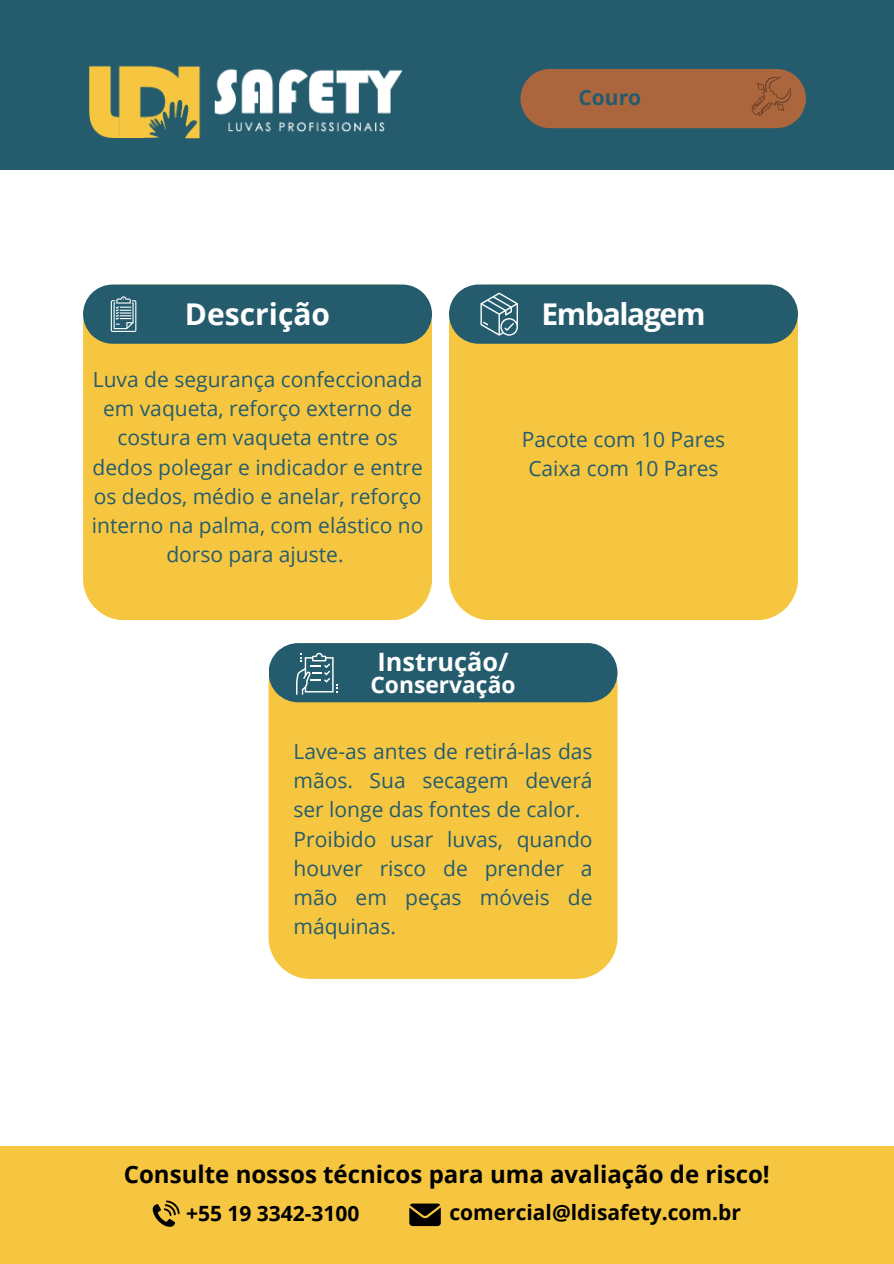
<style>
.page{position:relative;width:894px;height:1264px;background:#fff}
.page>*{position:absolute;margin:0;border:0;box-sizing:border-box;transform-origin:0 0}
.t1{font:700 30px "Open Sans";color:#fff}
.t2{font:700 30px "Open Sans";letter-spacing:-.045em;color:#fff}
.t3{font:700 25.35px "Open Sans";color:#fff}
.t4{font:700 24px "Open Sans";color:#000}
.t5{font:700 22.8px "Open Sans";color:#fff}
.t6{font:21px/29.2px "Open Sans";color:#245c6e;text-align:justify}
.t7{font:700 21px "Open Sans";color:#000}
.t8{font:700 21px "Open Sans";color:#245c6e}
</style>
<div class="page">
<div style="left:0;top:0;width:893px;height:170px;background:#245c6e"></div>
<img style="left:89px;top:65px;width:313px;height:73px">
<div style="left:0;top:1146px;width:893px;height:117px;background:#f6c640"></div>
<svg style="left:152px;top:1200px;width:27px;height:27px"></svg>
<svg style="left:409px;top:1203px;width:31px;height:22px"></svg>
<div style="left:83px;top:344px;width:349px;height:276px;background:#f6c640"></div>
<div style="left:449px;top:344px;width:348px;height:276px;background:#f6c640"></div>
<div style="left:268px;top:702px;width:349px;height:276px;background:#f6c640"></div>
<svg style="left:83px;top:284px;width:349px;height:60px;background:#316472"></svg>
<svg style="left:268px;top:643px;width:349px;height:59px;background:#306472"></svg>
<svg style="left:449px;top:284px;width:348px;height:60px;background:#326572"></svg>
<div style="left:520px;top:69px;width:285px;height:59px;background:#ac663e;border-radius:30px"></div>
<svg style="left:751px;top:69px;width:48px;height:59px"></svg>
<p class="t8" style="left:578px;top:83px;width:64px">Couro</p>
<h1 class="t1" style="left:185px;top:293px;width:147px">Descrição</h1>
<p class="t2" style="left:541px;top:293px;width:165px">Embalagem</p>
<h1 class="t6" style="left:92px;top:364px;width:333px;text-align:center">Luva de segurança confeccionada em vaqueta, reforço externo de costura em vaqueta entre os dedos polegar e indicador e entre os dedos, médio e anelar, reforço interno na palma, com elástico no dorso para ajuste.</h1>
<p class="t6" style="left:521px;top:424px;width:205px">Pacote com 10 Pares</p>
<h2 class="t6" style="left:528px;top:453px;width:192px">Caixa com 10 Pares</h2>
<p class="t3" style="left:377px;top:643px;width:133px">Instrução/</p>
<p class="t5" style="left:370px;top:668px;width:147px">Conservação</p>
<p class="t6" style="left:293px;top:736px;width:300px">Lave-as antes de retirá-las das mãos. Sua secagem deverá ser longe das fontes de calor.</p>
<p class="t6" style="left:293px;top:823px;width:300px">Proibido usar luvas, quando houver risco de prender a mão em peças móveis de máquinas.</p>
<p class="t4" style="left:124px;top:1157px;width:647px">Consulte nossos técnicos para uma avaliação de risco!</p>
<h3 class="t7" style="left:186px;top:1198px;width:175px">+55 19 3342-3100</h3>
<p class="t7" style="left:449px;top:1197px;width:293px">comercial@ldisafety.com.br</p>
</div>
